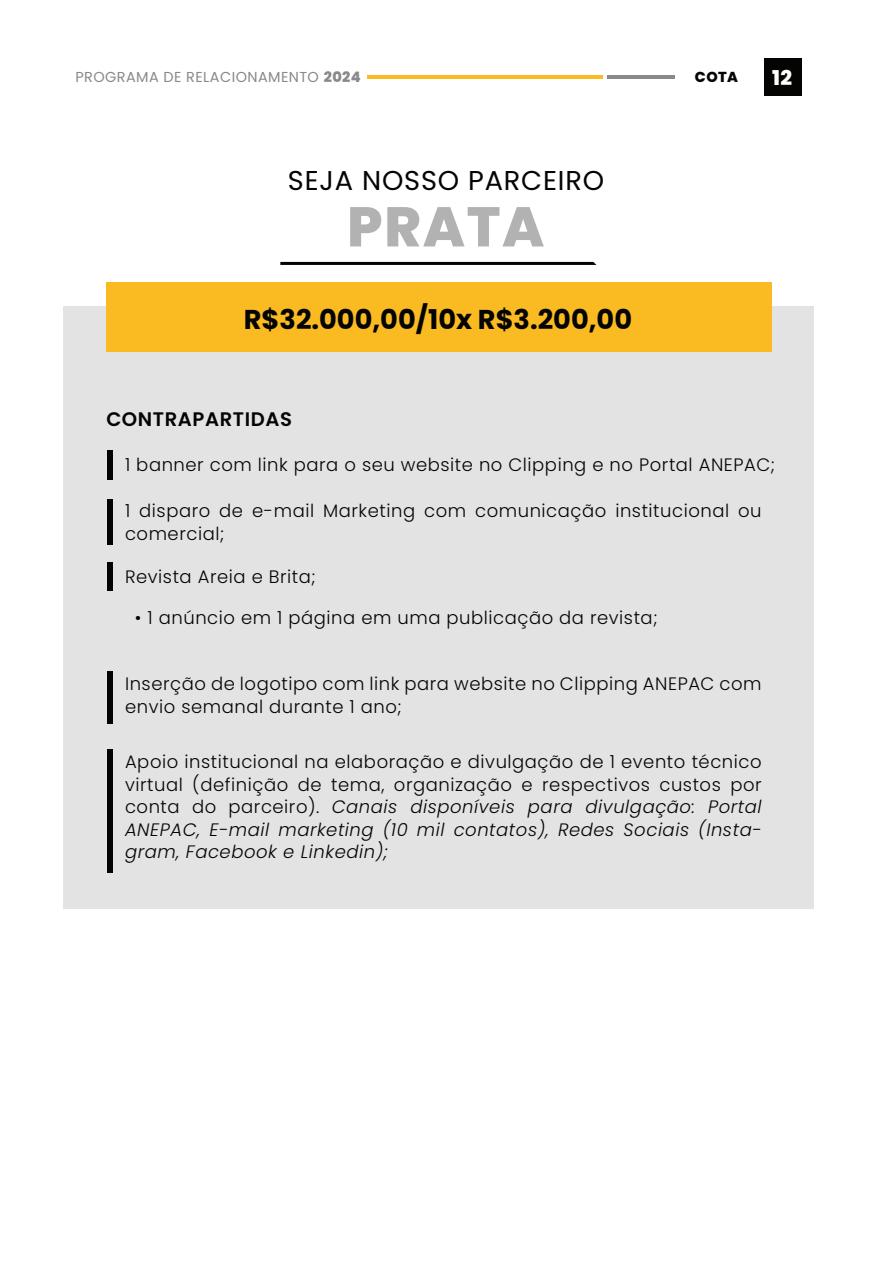
<style>
.page{position:relative;width:893px;height:1263px;background:#fff}
.page>*{position:absolute;margin:0;border:0;box-sizing:border-box;transform-origin:0 0}
.t1{font:800 55.8px "Poppins";letter-spacing:.03em;color:#b2b2b2}
.t2{font:700 27.3px "Poppins";color:#040503}
.t3{font:27.3px "Poppins";letter-spacing:.03em;color:#040503}
.t4{font:800 20.4px "Poppins";color:#fff}
.t5{font:600 19.65px "Poppins";letter-spacing:.03em;color:#040503}
.t6{font:300 18px/22.5px "Poppins";letter-spacing:.03em;color:#040503}
.t7{font:14.4px "Poppins";letter-spacing:.03em;color:#8a898a}
.t8{font:800 14.4px "Poppins";color:#040503}
.s1{font-weight:800}
.s2{font-style:italic}
</style>
<div class="page">
<hr style="left:367px;top:76px;width:235px;height:3px;background:#faba22">
<hr style="left:608px;top:76px;width:67px;height:3px;background:#8a898a">
<div style="left:764px;top:58px;width:37px;height:38px;background:#040503"></div>
<div style="left:63px;top:307px;width:750px;height:602px;background:#e2e3e2"></div>
<div style="left:106px;top:282px;width:666px;height:70px;background:#faba22"></div>
<div style="left:107px;top:450px;width:6px;height:30px;background:#040503"></div>
<div style="left:107px;top:500px;width:6px;height:45px;background:#040503"></div>
<div style="left:107px;top:563px;width:6px;height:28px;background:#040503"></div>
<div style="left:107px;top:671px;width:6px;height:52px;background:#040503"></div>
<div style="left:107px;top:749px;width:6px;height:123px;background:#040503"></div>
<svg style="left:280px;top:262px;width:316px;height:3px"></svg>
<p class="t7" style="left:75px;top:69px;width:287px">PROGRAMA DE RELACIONAMENTO <span class="s1">2024</span></p>
<p class="t8" style="left:695px;top:69px;width:45px">COTA</p>
<p class="t4" style="left:772px;top:66px;width:22px">12</p>
<h2 class="t3" style="left:288px;top:165px;width:318px">SEJA NOSSO PARCEIRO</h2>
<h1 class="t1" style="left:347px;top:195px;width:199px">PRATA</h1>
<h2 class="t2" style="left:244px;top:303px;width:390px">R$32.000,00/10x R$3.200,00</h2>
<p class="t5" style="left:106px;top:408px;width:187px">CONTRAPARTIDAS</p>
<p class="t6" style="left:125px;top:453px;width:651px">1 banner com link para o seu website no Clipping e no Portal ANEPAC;</p>
<p class="t6" style="left:125px;top:500px;width:638px">1 disparo de e-mail Marketing com comunicação institucional ou comercial;</p>
<p class="t6" style="left:125px;top:566px;width:192px">Revista Areia e Brita;</p>
<p class="t6" style="left:135px;top:607px;width:524px">• 1 anúncio em 1 página em uma publicação da revista;</p>
<p class="t6" style="left:125px;top:673px;width:638px">Inserção de logotipo com link para website no Clipping ANEPAC com envio semanal durante 1 ano;</p>
<p class="t6" style="left:125px;top:751px;width:638px;text-align:justify">Apoio institucional na elaboração e divulgação de 1 evento técnico virtual (definição de tema, organização e respectivos custos por conta do parceiro). <span class="s2">Canais disponíveis para divulgação: Portal ANEPAC, E-mail marketing (10 mil contatos), Redes Sociais (Insta&shy;gram, Facebook e Linkedin);</span></p>
</div>
